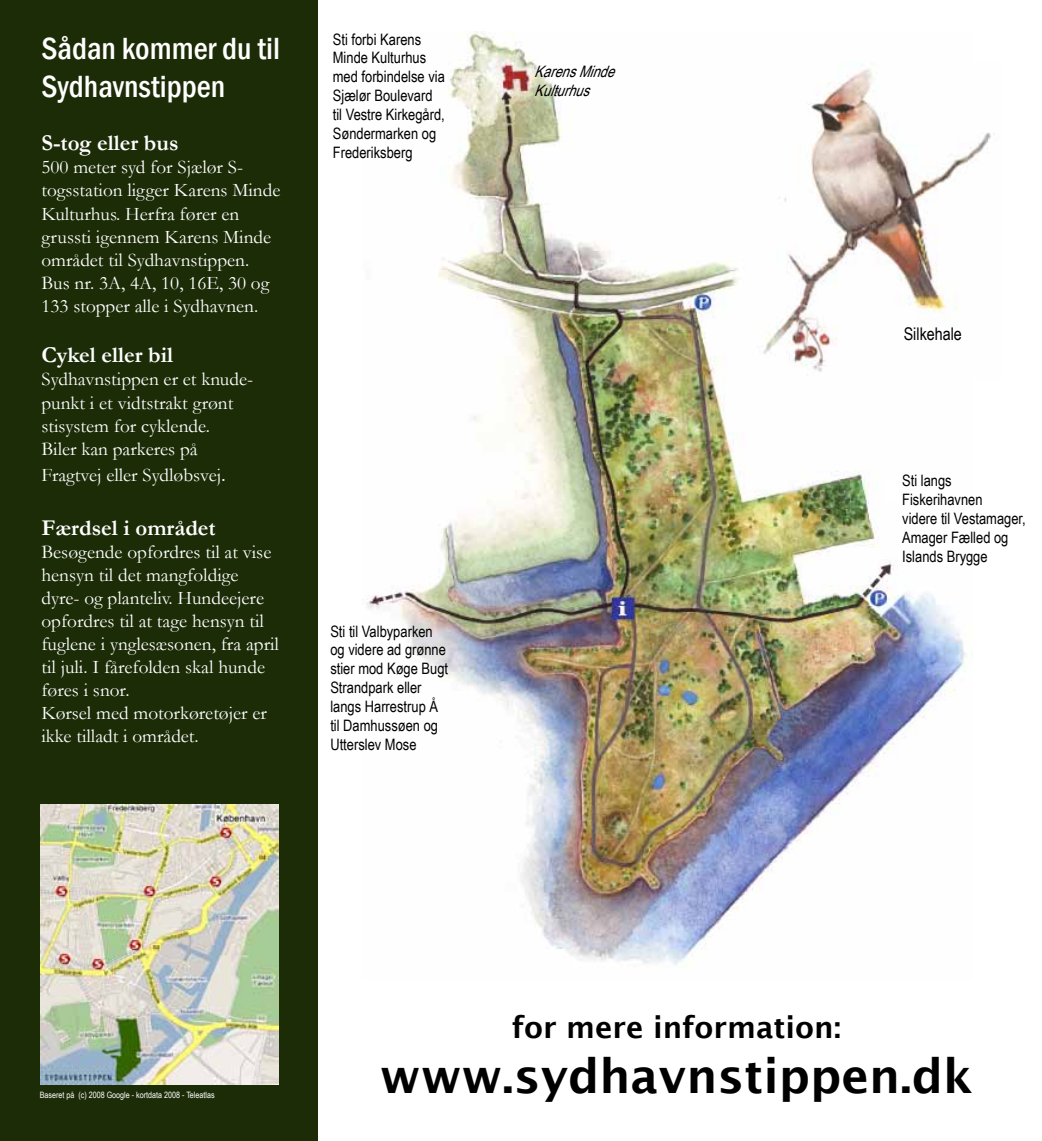
<style>
.page{position:relative;width:1042px;height:1141px;background:#fff}
.page>*{position:absolute;margin:0;border:0;box-sizing:border-box;transform-origin:0 0}
.t1{font:600 47.25px "Lucida Sans";color:#000}
.t2{font:500 condensed 31.5px/37.8px "Franklin Gothic";color:#fff}
.t3{font:600 29.75px "Lucida Sans";color:#000}
.t4{font:700 22.75px "Garamond";color:#fff}
.t5{font:19.25px/23.1px "Garamond";color:#fff}
.t6{font:17.5px "Arial Narrow";color:#000}
.t7{font:15.75px/18.9px "Arial Narrow";color:#000}
.t8{font:italic 15.75px/18.9px "Arial Narrow";color:#000}
.t9{font:8.75px "Arial Narrow";color:#fff}
.s1{font-size:21.88px}
</style>
<div class="page">
<img style="left:362px;top:31px;width:604px;height:934px">
<div style="left:0;top:0;width:317px;height:1141px;background:#1c2c07"></div>
<div style="left:884px;top:480px;width:13px;height:22px;background:#fff"></div>
<img style="left:756px;top:63px;width:238px;height:316px">
<img style="left:41px;top:804px;width:238px;height:281px">
<h2 class="t2" style="left:41px;top:29px;width:240px">Sådan kommer du til<br>Sydhavnstippen</h2>
<p class="t4" style="left:41px;top:128px;width:139px">S-tog eller bus</p>
<p class="t5" style="left:41px;top:155px;width:240px">500 meter syd for Sjælør S&shy;togsstation ligger Karens Minde<br>Kulturhus. Herfra fører en grussti igennem Karens Minde området til Sydhavnstippen.<br>Bus nr. 3A, 4A, 10, 16E, 30 og<br>133 stopper alle i Sydhavnen.</p>
<p class="t4" style="left:41px;top:340px;width:133px">Cykel eller bil</p>
<p class="t5" style="left:41px;top:367px;width:213px">Sydhavnstippen er et knude&shy;punkt i et vidtstrakt grønt stisystem for cyklende.<br>Biler kan parkeres på</p>
<p class="t5" style="left:41px;top:463px;width:186px">Fragtvej eller Sydløbsvej<span class="s1">.</span></p>
<p class="t4" style="left:41px;top:512px;width:176px">Færdsel i området</p>
<p class="t5" style="left:41px;top:540px;width:239px">Besøgende opfordres til at vise hensyn til det mangfoldige dyre- og planteliv. Hundeejere opfordres til at tage hensyn til fuglene i ynglesæsonen, fra april til juli. I fårefolden skal hunde føres i snor.<br>Kørsel med motorkøretøjer er ikke tilladt i området.</p>
<p class="t7" style="left:333px;top:29px;width:113px">Sti forbi Karens<br>Minde Kulturhus med forbindelse via<br>Sjælør Boulevard til Vestre Kirkegård,<br>Søndermarken og<br>Frederiksberg</p>
<p class="t7" style="left:330px;top:621px;width:119px">Sti til Valbyparken og videre ad grønne stier mod Køge Bugt<br>Strandpark eller langs Harrestrup Å til Damhussøen og<br>Utterslev Mose</p>
<p class="t8" style="left:534px;top:62px;width:89px">KarensMinde<br>Kulturhus</p>
<p class="t6" style="left:903px;top:321px;width:60px">Silkehale</p>
<p class="t7" style="left:902px;top:471px;width:125px">Sti langs<br>Fiskerihavnen<br>videre til Vestamager,<br>Amager Fælled og<br>Islands Brygge</p>
<p class="t9" style="left:40px;top:1088px;width:176px">Baseret på (c) 2008 Google - kortdata 2008 - Teleatlas</p>
<h3 class="t3" style="left:512px;top:1010px;width:331px">for mere information:</h3>
<h1 class="t1" style="left:380px;top:1049px;width:594px">www.sydhavnstippen.dk</h1>
</div>
